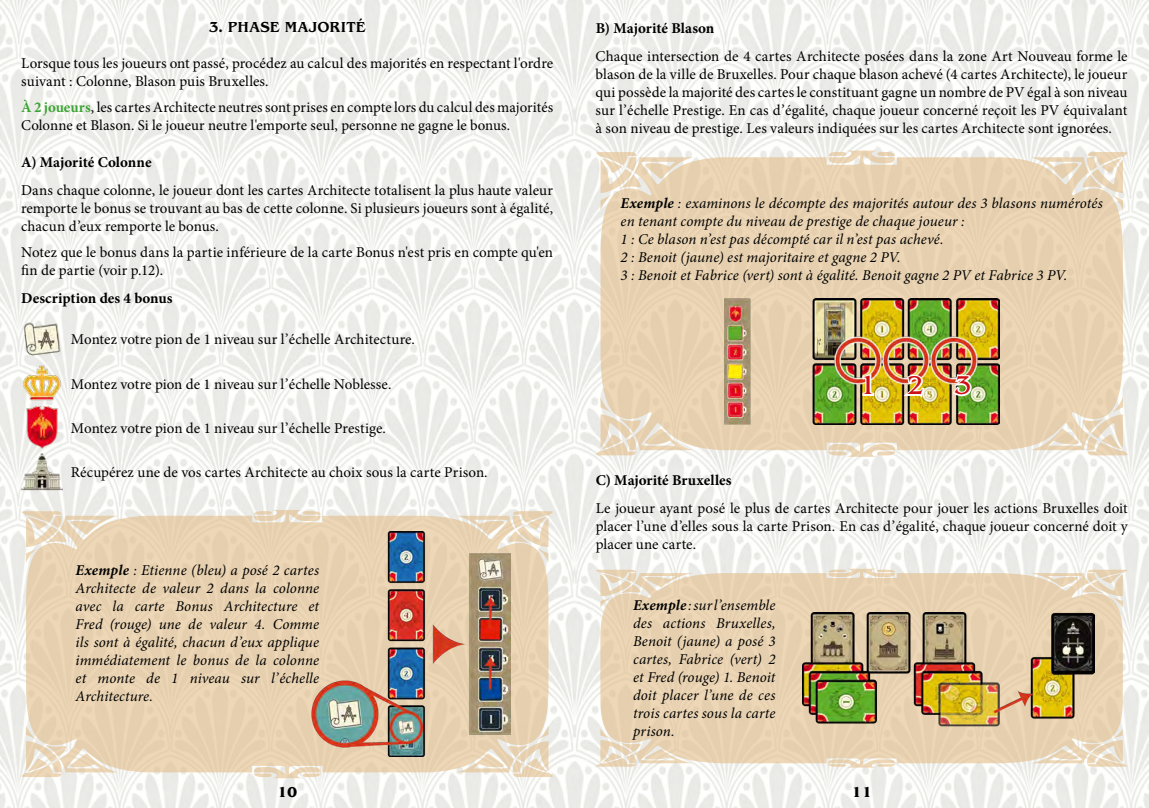
<style>
.page{position:relative;width:1149px;height:808px;background:#fff}
.page>*{position:absolute;margin:0;border:0;box-sizing:border-box;transform-origin:0 0}
.t1{font:27px "Benguiat Pro ITC";color:#cd1013}
.t2{font:15px/18px "Minion Pro";color:#000;text-align:justify}
.t3{font:italic 15px/18px "Minion Pro";letter-spacing:.005em;color:#000;text-align:justify}
.t4{font:700 15px "Minion Pro";color:#000}
.t5{font:500 15px "Benguiat Pro ITC";letter-spacing:.01em;color:#000}
.t6{font:700 15px "Benguiat Pro ITC";color:#000}
.s1{font-weight:700;color:#3ca432}
.s2{font-weight:700}
</style>
<div class="page">
<img style="left:0;top:0;width:1148px;height:808px">
<svg style="left:594px;top:728px;width:6px;height:39px"></svg>
<svg style="left:600px;top:569px;width:522px;height:198px;background:#e8d4b5"></svg>
<svg style="left:875px;top:570px;width:19px;height:2px"></svg>
<svg style="left:1080px;top:728px;width:48px;height:39px;background:#eadcc6"></svg>
<svg style="left:1080px;top:570px;width:48px;height:38px;background:#eadcc5"></svg>
<svg style="left:594px;top:570px;width:48px;height:38px;background:#e9dbc5"></svg>
<svg style="left:594px;top:396px;width:6px;height:59px"></svg>
<svg style="left:600px;top:151px;width:522px;height:306px;background:#e7d3b4"></svg>
<svg style="left:875px;top:152px;width:19px;height:4px"></svg>
<svg style="left:1080px;top:396px;width:48px;height:59px;background:#ebdcc5"></svg>
<svg style="left:1080px;top:152px;width:48px;height:59px;background:#ebdcc5"></svg>
<svg style="left:594px;top:152px;width:48px;height:59px;background:#ecdec8"></svg>
<svg style="left:20px;top:725px;width:6px;height:52px"></svg>
<svg style="left:26px;top:510px;width:522px;height:268px;background:#e8d4b5"></svg>
<svg style="left:301px;top:511px;width:19px;height:4px"></svg>
<svg style="left:506px;top:725px;width:48px;height:52px;background:#e9dbc5"></svg>
<svg style="left:506px;top:511px;width:48px;height:52px;background:#ebddc6"></svg>
<svg style="left:20px;top:511px;width:48px;height:52px;background:#ebddc7"></svg>
<img style="left:21px;top:362px;width:42px;height:42px">
<img style="left:21px;top:406px;width:42px;height:43px">
<img style="left:21px;top:318px;width:42px;height:42px">
<img style="left:21px;top:451px;width:42px;height:42px">
<img style="left:311px;top:532px;width:199px;height:224px">
<img style="left:724px;top:298px;width:274px;height:126px">
<svg style="left:860px;top:372px;width:15px;height:25px"></svg>
<svg style="left:899px;top:373px;width:27px;height:29px"></svg>
<svg style="left:948px;top:371px;width:25px;height:27px"></svg>
<img style="left:801px;top:612px;width:293px;height:116px">
<p class="t5" style="left:209px;top:18px;width:158px">3. PHASE MAJORITÉ</p>
<p class="t2" style="left:21px;top:54px;width:533px">Lorsque tous les joueurs ont passé, procédez au calcul des majorités en respectant l'ordre suivant : Colonne, Blason puis Bruxelles.</p>
<p class="t2" style="left:21px;top:99px;width:533px"><span class="s1">À 2 joueurs</span>, les cartes Architecte neutres sont prises en compte lors du calcul des majorités<br>Colonne et Blason. Si le joueur neutre l'emporte seul, personne ne gagne le bonus.</p>
<p class="t4" style="left:21px;top:151px;width:132px">A) Majorité Colonne</p>
<p class="t2" style="left:21px;top:181px;width:533px">Dans chaque colonne, le joueur dont les cartes Architecte totalisent la plus haute valeur remporte le bonus se trouvant au bas de cette colonne. Si plusieurs joueurs sont à égalité, chacun d’eux remporte le bonus.</p>
<p class="t2" style="left:21px;top:244px;width:533px">Notez que le bonus dans la partie inférieure de la carte Bonus n'est pris en compte qu'en fin de partie (voir p.12).</p>
<p class="t4" style="left:21px;top:288px;width:153px">Description des 4 bonus</p>
<p class="t2" style="left:71px;top:331px;width:345px">Montez votre pion de 1 niveau sur l’échelle Architecture.</p>
<p class="t2" style="left:71px;top:375px;width:322px">Montez votre pion de 1 niveau sur l’échelle Noblesse.</p>
<p class="t2" style="left:71px;top:419px;width:316px">Montez votre pion de 1 niveau sur l’échelle Prestige.</p>
<p class="t2" style="left:71px;top:463px;width:418px">Récupérez une de vos cartes Architecte au choix sous la carte Prison.</p>
<p class="t3" style="left:76px;top:561px;width:245px"><span class="s2">Exemple</span> : Etienne (bleu) a posé 2 cartes Architecte de valeur 2 dans la colonne avec la carte Bonus Architecture et Fred (rouge) une de valeur 4. Comme ils sont à égalité, chacun d’eux applique immédiatement le bonus de la colonne et monte de 1 niveau sur l’échelle Architecture.</p>
<p class="t4" style="left:595px;top:18px;width:120px">B) Majorité Blason</p>
<p class="t2" style="left:595px;top:47px;width:533px">Chaque intersection de 4 cartes Architecte posées dans la zone Art Nouveau forme le blason de la ville de Bruxelles. Pour chaque blason achevé (4 cartes Architecte), le joueur qui possède la majorité des cartes le constituant gagne un nombre de PV égal à son niveau sur l’échelle Prestige. En cas d’égalité, chaque joueur concerné reçoit les PV équivalant à son niveau de prestige. Les valeurs indiquées sur les cartes Architecte sont ignorées.</p>
<p class="t3" style="left:620px;top:194px;width:483px;text-align:left"><span class="s2">Exemple</span> : examinons le décompte des majorités autour des 3 blasons numérotés en tenant compte du niveau de prestige de chaque joueur :<br>1 : Ce blason n’est pas décompté car il n’est pas achevé.<br>2 : Benoit (jaune) est majoritaire et gagne 2 PV.<br>3 : Benoit et Fabrice (vert) sont à égalité. Benoit gagne 2 PV et Fabrice 3 PV.</p>
<p class="t4" style="left:595px;top:470px;width:137px">C) Majorité Bruxelles</p>
<h1 class="t1" style="left:859px;top:371px;width:113px">123</h1>
<p class="t2" style="left:595px;top:500px;width:533px">Le joueur ayant posé le plus de cartes Architecte pour jouer les actions Bruxelles doit placer l’une d’elles sous la carte Prison. En cas d’égalité, chaque joueur concerné doit y placer une carte.</p>
<p class="t3" style="left:633px;top:596px;width:144px"><span class="s2">Exemple</span> : sur l’ensemble des actions Bruxelles, Benoit (jaune) a posé 3 cartes, Fabrice (vert) 2 et Fred (rouge) 1. Benoit doit placer l’une de ces trois cartes sous la carte prison.</p>
<p class="t6" style="left:277px;top:783px;width:22px">10</p>
<p class="t6" style="left:851px;top:783px;width:22px">11</p>
</div>
